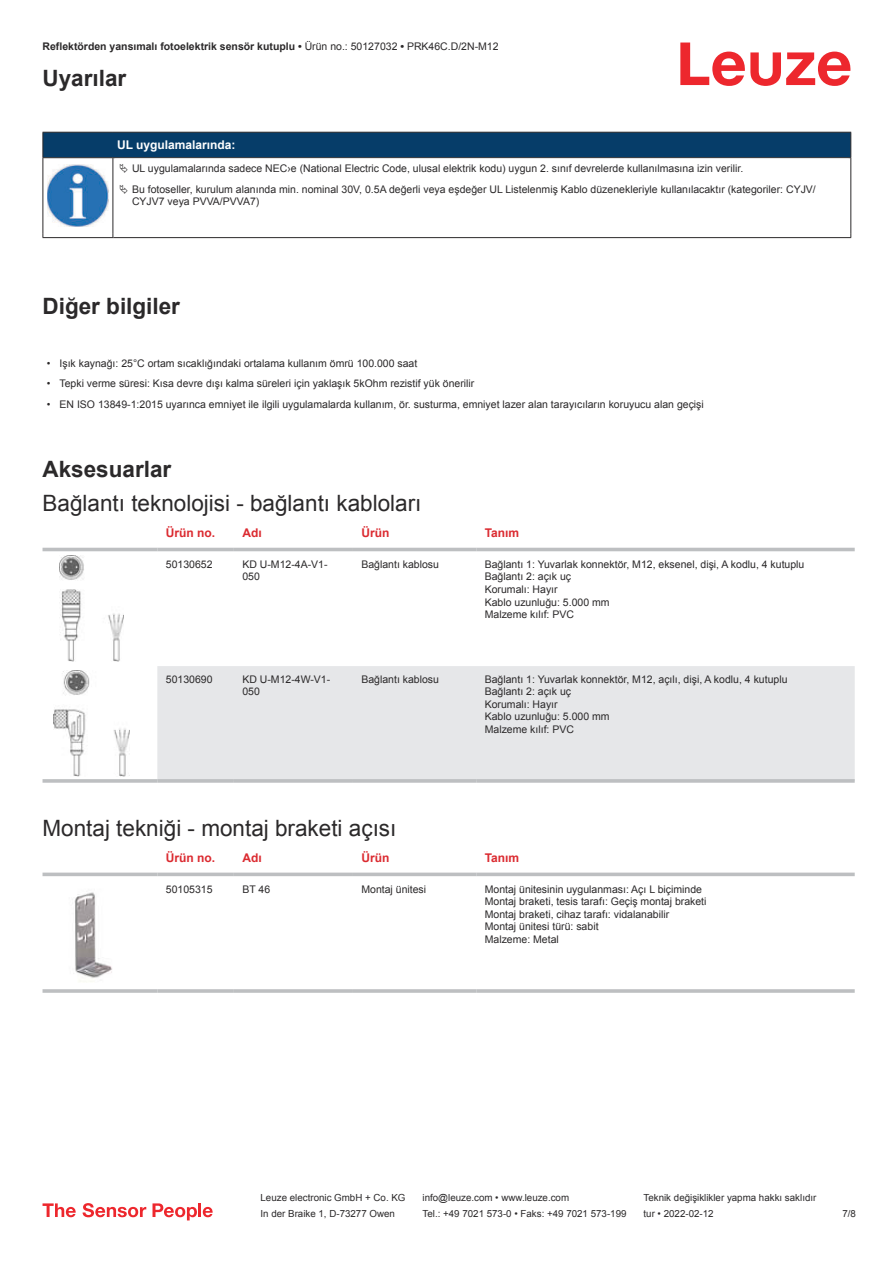
<style>
.page{position:relative;width:893px;height:1263px;background:#fff}
.page>*{position:absolute;margin:0;border:0;box-sizing:border-box;transform-origin:0 0}
.t1{font:22.5px "Arial";color:#2b292a}
.t2{font:700 22.5px "Arial";color:#2b292a}
.t3{font:700 12px "Arial";color:#db2a30}
.t4{font:700 12px "Arial";color:#fff}
.t5{font:10.5px/12.6px "Arial";color:#2b292a}
.t6{font:700 10.5px "Arial";color:#2b292a}
.t7{font:9.75px "Arial";color:#2b292a}
.s1{font-weight:400}
</style>
<div class="page">
<svg style="left:680px;top:43px;width:170px;height:43px"></svg>
<svg style="left:43px;top:547px;width:812px;height:229px"></svg>
<div style="left:157px;top:666px;width:698px;height:113px;background:#e6e7e9"></div>
<hr style="left:43px;top:548px;width:114px;height:3px;background:#bdbfc1">
<hr style="left:157px;top:548px;width:77px;height:3px;background:#bdbfc1">
<hr style="left:234px;top:548px;width:119px;height:3px;background:#bdbfc1">
<hr style="left:353px;top:548px;width:123px;height:3px;background:#bdbfc1">
<hr style="left:476px;top:548px;width:379px;height:3px;background:#bdbfc1">
<svg style="left:43px;top:779px;width:114px;height:4px"></svg>
<svg style="left:157px;top:779px;width:77px;height:4px"></svg>
<svg style="left:234px;top:779px;width:119px;height:4px"></svg>
<svg style="left:353px;top:779px;width:123px;height:4px"></svg>
<svg style="left:476px;top:779px;width:379px;height:4px;background:#c2c4c6"></svg>
<img style="left:59px;top:555px;width:65px;height:107px">
<img style="left:54px;top:670px;width:75px;height:107px">
<svg style="left:43px;top:876px;width:811px;height:1px"></svg>
<svg style="left:43px;top:872px;width:114px;height:4px"></svg>
<svg style="left:157px;top:872px;width:77px;height:4px"></svg>
<svg style="left:234px;top:872px;width:119px;height:4px"></svg>
<svg style="left:353px;top:872px;width:123px;height:4px"></svg>
<svg style="left:476px;top:872px;width:379px;height:4px;background:#c7c8ca"></svg>
<hr style="left:43px;top:989px;width:114px;height:4px;background:#c3c5c7">
<svg style="left:157px;top:989px;width:77px;height:4px"></svg>
<hr style="left:234px;top:989px;width:119px;height:4px;background:#c4c6c7">
<hr style="left:353px;top:989px;width:123px;height:4px;background:#c3c5c7">
<svg style="left:476px;top:989px;width:379px;height:4px;background:#c3c5c7"></svg>
<img style="left:74px;top:892px;width:38px;height:90px">
<svg style="left:43px;top:1203px;width:33px;height:14px"></svg>
<svg style="left:83px;top:1203px;width:63px;height:14px"></svg>
<svg style="left:153px;top:1203px;width:44px;height:17px"></svg>
<hr style="left:198px;top:1203px;width:3px;height:14px;background:#ed272d">
<svg style="left:203px;top:1207px;width:10px;height:10px"></svg>
<hr style="left:43px;top:158px;width:1px;height:75px;background:#2b292a">
<hr style="left:113px;top:158px;width:1px;height:75px;background:#2b292a">
<hr style="left:850px;top:158px;width:1px;height:75px;background:#2b292a">
<hr style="left:43px;top:237px;width:70px;height:1px;background:#2b292a">
<hr style="left:113px;top:237px;width:738px;height:1px;background:#2b292a">
<img style="left:47px;top:212px;width:58px;height:15px">
<svg style="left:43px;top:132px;width:808px;height:80px"></svg>
<p class="t6" style="left:43px;top:39px;width:458px">Reflektörden yansımalı fotoelektrik sensör kutuplu • <span class="s1">Ürün no.: 50127032</span> • <span class="s1">PRK46C.D/2N-M12</span></p>
<h1 class="t2" style="left:43px;top:63px;width:85px">Uyarılar</h1>
<p class="t4" style="left:117px;top:136px;width:120px">UL uygulamalarında:</p>
<p class="t5" style="left:132px;top:159px;width:685px;line-height:20.2px">UL uygulamalarında sadece NEC›e (National Electric Code, ulusal elektrik kodu) uygun 2. sınıf devrelerde kullanılmasına izin verilir.<br>Bu fotoseller, kurulum alanında min. nominal 30V, 0.5A değerli veya eşdeğer UL Listelenmiş Kablo düzenekleriyle kullanılacaktır (kategoriler: CYJV/</p>
<p class="t5" style="left:132px;top:195px;width:129px">CYJV7 veya PVVA/PVVA7)</p>
<h1 class="t2" style="left:43px;top:291px;width:139px">Diğer bilgiler</h1>
<p class="t5" style="left:47px;top:357px;width:372px">• Işık kaynağı: 25°C ortam sıcaklığındaki ortalama kullanım ömrü 100.000 saat</p>
<p class="t5" style="left:47px;top:377px;width:429px">• Tepki verme süresi: Kısa devre dışı kalma süreleri için yaklaşık 5kOhm rezistif yük önerilir</p>
<p class="t5" style="left:47px;top:398px;width:659px">• EN ISO 13849-1:2015 uyarınca emniyet ile ilgili uygulamalarda kullanım, ör. susturma, emniyet lazer alan tarayıcıların koruyucu alan geçişi</p>
<h1 class="t2" style="left:43px;top:453px;width:130px">Aksesuarlar</h1>
<h1 class="t1" style="left:43px;top:487px;width:380px">Bağlantı teknolojisi - bağlantı kabloları</h1>
<p class="t3" style="left:166px;top:524px;width:51px">Ürün no.</p>
<p class="t3" style="left:242px;top:524px;width:21px">Adı</p>
<p class="t3" style="left:361px;top:528px;width:29px">Ürün</p>
<p class="t3" style="left:485px;top:524px;width:36px">Tanım</p>
<p class="t5" style="left:166px;top:559px;width:48px">50130652</p>
<p class="t5" style="left:242px;top:559px;width:87px">KD U-M12-4A-V1-<br>050</p>
<p class="t5" style="left:361px;top:558px;width:79px">Bağlantı kablosu</p>
<p class="t5" style="left:485px;top:558px;width:321px">Bağlantı 1: Yuvarlak konnektör, M12, eksenel, dişi, A kodlu, 4 kutuplu<br>Bağlantı 2: açık uç<br>Korumalı: Hayır<br>Kablo uzunluğu: 5.000 mm<br>Malzeme kılıf: PVC</p>
<p class="t5" style="left:166px;top:672px;width:48px">50130690</p>
<p class="t5" style="left:242px;top:673px;width:89px">KD U-M12-4W-V1-<br>050</p>
<p class="t5" style="left:361px;top:672px;width:79px">Bağlantı kablosu</p>
<p class="t5" style="left:485px;top:672px;width:304px">Bağlantı 1: Yuvarlak konnektör, M12, açılı, dişi, A kodlu, 4 kutuplu<br>Bağlantı 2: açık uç<br>Korumalı: Hayır<br>Kablo uzunluğu: 5.000 mm<br>Malzeme kılıf: PVC</p>
<h1 class="t1" style="left:43px;top:812px;width:355px">Montaj tekniği - montaj braketi açısı</h1>
<p class="t3" style="left:166px;top:849px;width:51px">Ürün no.</p>
<p class="t3" style="left:242px;top:849px;width:21px">Adı</p>
<p class="t3" style="left:361px;top:853px;width:29px">Ürün</p>
<p class="t3" style="left:485px;top:849px;width:36px">Tanım</p>
<p class="t5" style="left:166px;top:883px;width:48px">50105315</p>
<p class="t5" style="left:242px;top:883px;width:29px">BT 46</p>
<p class="t5" style="left:361px;top:882px;width:66px">Montaj ünitesi</p>
<p class="t5" style="left:485px;top:882px;width:223px">Montaj ünitesinin uygulanması: Açı L biçiminde Montaj braketi, tesis tarafı: Geçiş montaj braketi Montaj braketi, cihaz tarafı: vidalanabilir<br>Montaj ünitesi türü: sabit<br>Malzeme: Metal</p>
<p class="t7" style="left:261px;top:1191px;width:146px">Leuze electronic GmbH + Co. KG</p>
<p class="t7" style="left:423px;top:1191px;width:148px">info@leuze.com • www.leuze.com</p>
<p class="t7" style="left:644px;top:1191px;width:174px">Teknik değişiklikler yapma hakkı saklıdır</p>
<p class="t7" style="left:261px;top:1207px;width:136px">In der Braike 1, D-73277 Owen</p>
<p class="t7" style="left:423px;top:1207px;width:205px">Tel.: +49 7021 573-0 • Faks: +49 7021 573-199</p>
<p class="t7" style="left:644px;top:1207px;width:72px">tur • 2022-02-12</p>
<p class="t7" style="left:842px;top:1210px;width:15px">7 /8</p>
</div>
